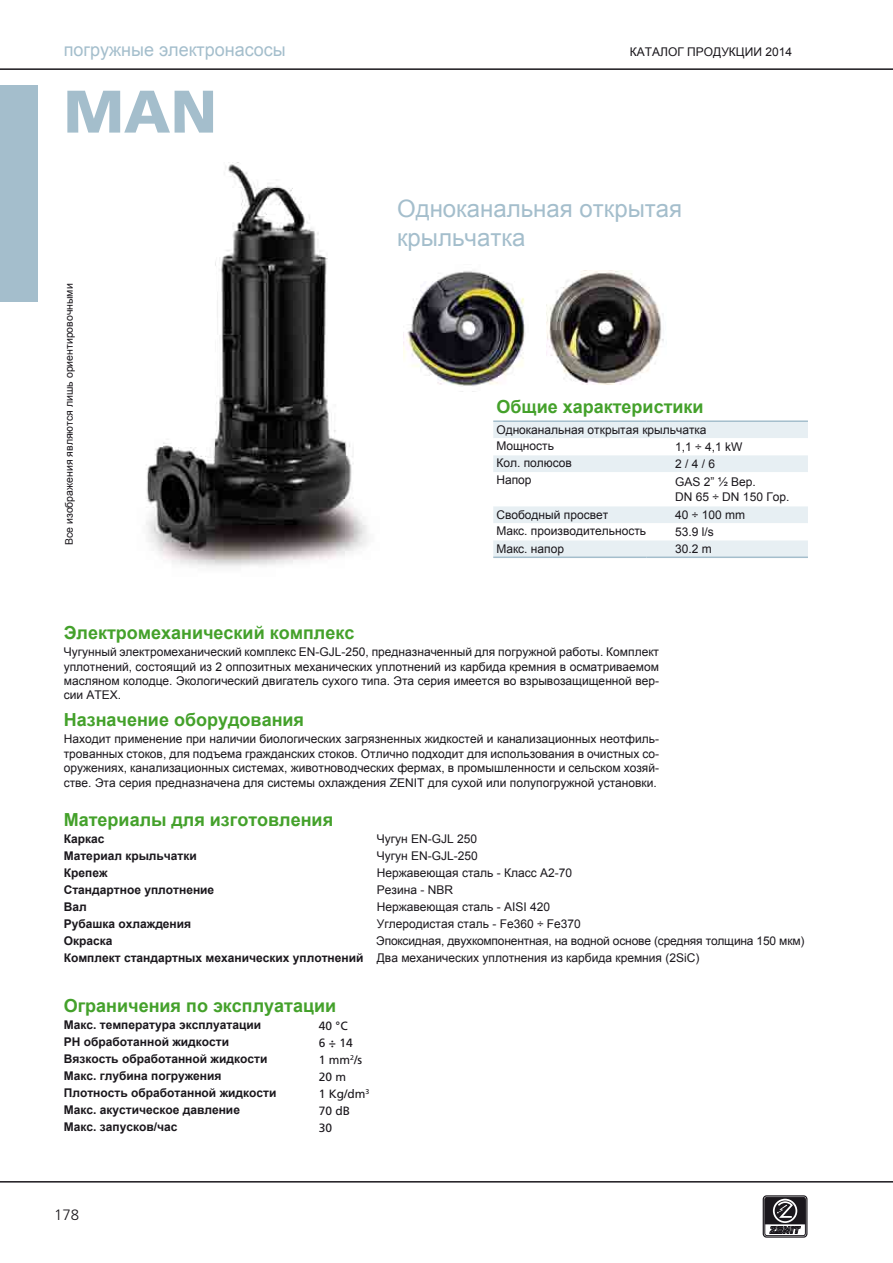
<style>
.page{position:relative;width:893px;height:1263px;background:#fff}
.page>*{position:absolute;margin:0;border:0;box-sizing:border-box;transform-origin:0 0}
.t1{font:900 60px "Frutiger";color:#a4becc}
.t2{font:24px/28.8px "Arial";color:#a4becc}
.t3{font:700 18px "Arial";color:#44a12b}
.t4{font:18px "Arial";color:#a4becc}
.t5{font:300 15px "Frutiger";color:#1a171c}
.t6{font:12px/14.4px "Arial";color:#1a171c}
.t7{font:700 12px/17px "Arial";color:#1a171c}
.t8{font:12px/17px "Frutiger";color:#1a171c}
.t9{font:12px "Arial";color:#1a171c}
.t10{font:10.5px "Arial";color:#1a171c}
</style>
<div class="page">
<div style="left:0;top:85px;width:38px;height:217px;background:#a4becc"></div>
<hr style="left:0;top:68px;width:893px;height:2px;background:#1a171c">
<hr style="left:0;top:1181px;width:893px;height:1px;background:#1a171c">
<div style="left:763px;top:1195px;width:44px;height:42px;border:1px solid #1a171c;border-radius:3px"></div>
<div style="left:765px;top:1197px;width:41px;height:39px;border:1px solid #1a171c;border-radius:2px"></div>
<svg style="left:765px;top:1197px;width:40px;height:37px"></svg>
<img style="left:146px;top:164px;width:222px;height:403px">
<svg style="left:493px;top:422px;width:315px;height:134px"></svg>
<hr style="left:493px;top:556px;width:153px;height:2px;background:#a4becc">
<hr style="left:646px;top:556px;width:162px;height:2px;background:#a4becc">
<hr style="left:493px;top:420px;width:153px;height:2px;background:#a4becc">
<hr style="left:646px;top:420px;width:162px;height:2px;background:#a4becc">
<img style="left:546px;top:270px;width:118px;height:115px">
<img style="left:403px;top:271px;width:123px;height:121px">
<h3 class="t4" style="left:64px;top:38px;width:223px">погружные электронасосы</h3>
<p class="t9" style="left:630px;top:44px;width:164px">КАТАЛОГ ПРОДУКЦИИ 2014</p>
<h1 class="t1" style="left:64px;top:75px;width:155px">MAN</h1>
<p class="t10" style="left:62px;top:545px;width:263px;rotate:-90deg">Все изображения являются лишь ориентировочными</p>
<h3 class="t3" style="left:64px;top:621px;width:292px">Электромеханический комплекс</h3>
<h2 class="t2" style="left:397px;top:195px;width:287px">Одноканальная открытая крыльчатка</h2>
<h3 class="t3" style="left:496px;top:394px;width:209px">Общие характеристики</h3>
<p class="t6" style="left:496px;top:423px;width:212px">Одноканальная открытая крыльчатка</p>
<p class="t6" style="left:496px;top:437px;width:77px;line-height:17.1px">Мощность<br>Кол. полюсов<br>Напор</p>
<p class="t6" style="left:496px;top:506px;width:151px;line-height:16.5px">Свободный просвет<br>Макс. производительность</p>
<p class="t6" style="left:496px;top:542px;width:69px">Макс. напор</p>
<p class="t6" style="left:675px;top:438px;width:69px;line-height:17px">1,1 ÷ 4,1 kW<br>2 / 4 / 6</p>
<p class="t6" style="left:675px;top:475px;width:116px">GAS 2” ½ Вер.<br>DN 65 ÷ DN 150 Гор.</p>
<p class="t6" style="left:675px;top:508px;width:71px">40 ÷ 100 mm</p>
<p class="t6" style="left:675px;top:524px;width:40px;line-height:16.8px">53.9 l/s<br>30.2 m</p>
<p class="t6" style="left:64px;top:645px;width:597px;text-align:justify">Чугунный электромеханический комплекс EN-GJL-250, предназначенный для погружной работы. Комплект уплотнений, состоящий из 2 оппозитных механических уплотнений из карбида кремния в осматриваемом масляном колодце. Экологический двигатель сухого типа. Эта серия имеется во взрывозащищенной вер&shy;сии ATEX.</p>
<h3 class="t3" style="left:64px;top:708px;width:242px">Назначение оборудования</h3>
<p class="t6" style="left:64px;top:732px;width:597px;text-align:justify">Находит применение при наличии биологических загрязненных жидкостей и канализационных неотфиль&shy;трованных стоков, для подъема гражданских стоков. Отлично подходит для использования в очистных со&shy;оружениях, канализационных системах, животноводческих фермах, в промышленности и сельском хозяй&shy;стве. Эта серия предназначена для системы охлаждения ZENIT для сухой или полупогружной установки.</p>
<h3 class="t3" style="left:64px;top:808px;width:271px">Материалы для изготовления</h3>
<p class="t6" style="left:377px;top:831px;width:206px;line-height:17px">Чугун EN-GJL 250<br>Чугун EN-GJL-250<br>Нержавеющая сталь - Класс A2-70<br>Резина - NBR<br>Нержавеющая сталь - AISI 420<br>Углеродистая сталь - Fe360 ÷ Fe370</p>
<p class="t6" style="left:377px;top:951px;width:324px">Два механических уплотнения из карбида кремния (2SiC)</p>
<p class="t7" style="left:64px;top:831px;width:152px">Каркас<br>Материал крыльчатки<br>Крепеж<br>Стандартное уплотнение<br>Вал<br>Рубашка охлаждения</p>
<p class="t7" style="left:64px;top:950px;width:301px">Комплект стандартных механических уплотнений</p>
<p class="t7" style="left:64px;top:933px;width:50px">Окраска</p>
<p class="t6" style="left:376px;top:934px;width:430px">Эпоксидная, двухкомпонентная, на водной основе (средняя толщина 150 мкм)</p>
<h3 class="t3" style="left:64px;top:994px;width:274px">Ограничения по эксплуатации</h3>
<p class="t7" style="left:64px;top:1017px;width:214px">Макс. температура эксплуатации<br>РН обработанной жидкости<br>Вязкость обработанной жидкости<br>Макс. глубина погружения<br>Плотность обработанной жидкости<br>Макс. акустическое давление<br>Макс. запусков/час</p>
<p class="t8" style="left:319px;top:1017px;width:52px">40 °C<br>6 ÷ 14<br>1 mm<sup>2</sup>/s<br>20 m<br>1 Kg/dm<sup>3<br></sup>70 dB<br>30</p>
<p class="t5" style="left:54px;top:1206px;width:27px">178</p>
</div>
